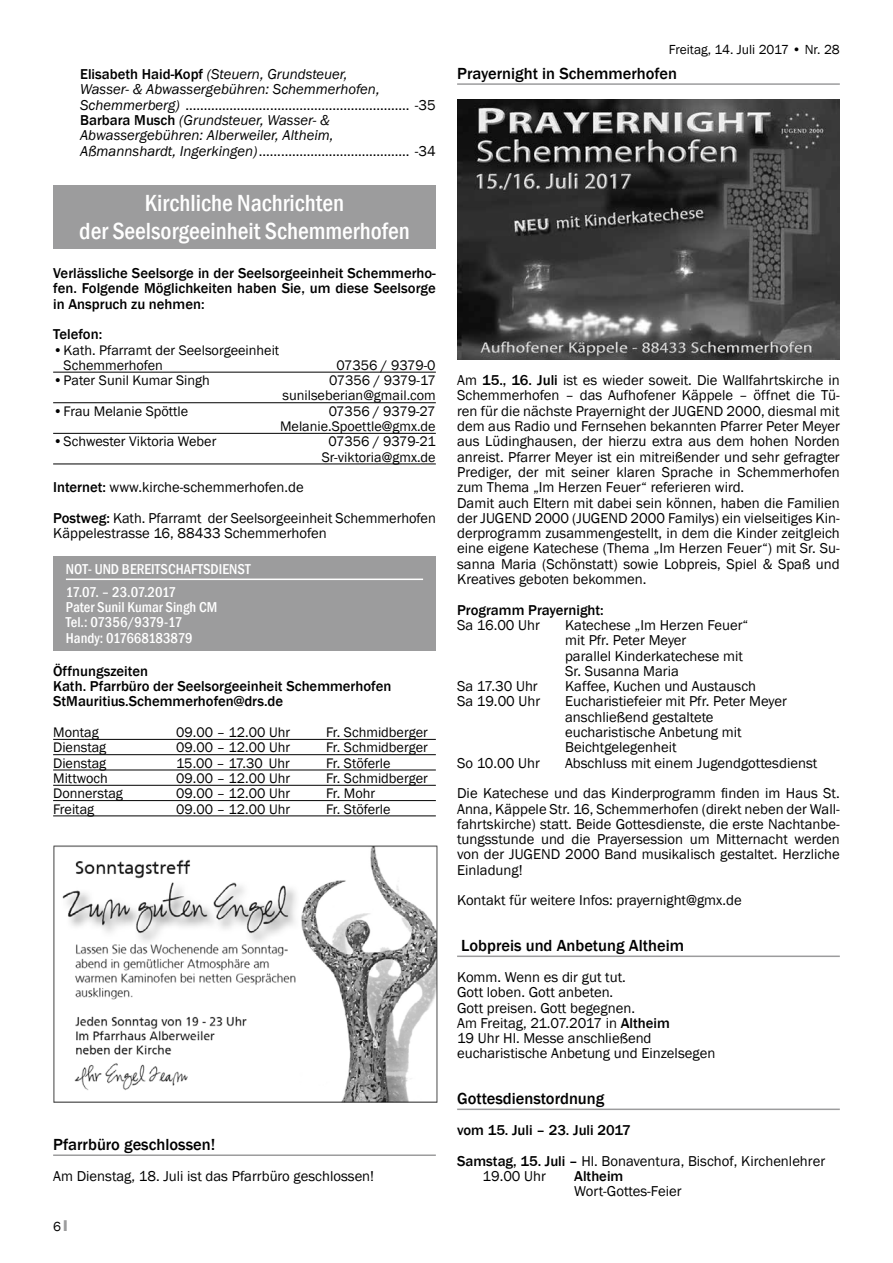
<style>
.page{position:relative;width:893px;height:1263px;background:#fff}
.page>*{position:absolute;margin:0;border:0;box-sizing:border-box;transform-origin:0 0}
.t1{font:500 condensed 24px/28.8px "Franklin Gothic";color:#fff;text-align:center}
.t2{font:500 16.5px "Franklin Gothic";color:#000}
.t3{font:14.7px/15.3px "Franklin Gothic";color:#000}
.t4{font:500 14.7px/15.3px "Franklin Gothic";color:#000}
.t5{font:italic 14.7px/15.3px "Franklin Gothic";color:#000}
.t6{font:500 condensed 14.7px/15.3px "Franklin Gothic";color:#fff}
.t7{font:14.25px/15.3px "Franklin Gothic";color:#000;text-align:right}
.t8{font:13.5px "Franklin Gothic";color:#000}
.s1{font-weight:500;font-style:normal}
.s2{font-style:normal}
.s3{font-weight:500}
.s4{font-family:"Impact";color:#9c9c9d}
.s5{font-weight:400}
</style>
<div class="page">
<hr style="left:457px;top:83px;width:383px;height:2px;background:#9c9c9d">
<hr style="left:457px;top:955px;width:383px;height:2px;background:#9c9c9d">
<hr style="left:457px;top:1108px;width:383px;height:2px;background:#9c9c9d">
<img style="left:457px;top:99px;width:383px;height:260px">
<hr style="left:53px;top:372px;width:383px;height:1px;background:#000">
<hr style="left:53px;top:402px;width:383px;height:1px;background:#000">
<hr style="left:53px;top:433px;width:383px;height:1px;background:#000">
<hr style="left:53px;top:464px;width:383px;height:1px;background:#000">
<hr style="left:53px;top:739px;width:383px;height:1px;background:#000">
<hr style="left:53px;top:754px;width:383px;height:1px;background:#000">
<hr style="left:53px;top:770px;width:383px;height:1px;background:#000">
<hr style="left:53px;top:785px;width:383px;height:1px;background:#000">
<hr style="left:53px;top:800px;width:383px;height:1px;background:#000">
<hr style="left:53px;top:816px;width:383px;height:1px;background:#000">
<hr style="left:53px;top:1154px;width:383px;height:2px;background:#9c9c9d">
<div style="left:53px;top:185px;width:383px;height:64px;background:#9c9c9d"></div>
<div style="left:53px;top:556px;width:383px;height:94px;background:#9c9c9d"></div>
<hr style="left:66px;top:578px;width:357px;height:2px;background:#fff">
<img style="left:53px;top:845px;width:385px;height:258px">
<p class="t5" style="left:80px;top:67px;width:357px"><span class="s1">Elisabeth Haid-Kopf</span> (Steuern, Grundsteuer,<br>Wasser- &amp; Abwassergebühren: Schemmerhofen, Schemmerberg) <span class="s2">............................................................. -35<br></span><span class="s1">Barbara Musch</span> (Grundsteuer, Wasser- &amp; Abwassergebühren: Alberweiler, Altheim,<br>Aßmannshardt, Ingerkingen)<span class="s2">......................................... -34</span></p>
<h1 class="t1" style="left:79px;top:188px;width:332px">Kirchliche Nachrichten<br>der Seelsorgeeinheit Schemmerhofen</h1>
<p class="t4" style="left:53px;top:266px;width:384px;text-align:justify">Verlässliche Seelsorge in der Seelsorgeeinheit Schemmerho&shy;fen. Folgende Möglichkeiten haben Sie, um diese Seelsorge in Anspruch zu nehmen:</p>
<p class="t4" style="left:53px;top:327px;width:51px">Telefon:</p>
<p class="t7" style="left:64px;top:342px;width:217px;text-align:left;text-indent:-11px">•Kath. Pfarramt der Seelsorgeeinheit<br>Schemmerhofen</p>
<p class="t7" style="left:336px;top:358px;width:101px">07356 / 9379-0</p>
<p class="t7" style="left:53px;top:373px;width:158px">•Pater Sunil Kumar Singh</p>
<p class="t7" style="left:282px;top:373px;width:155px">07356 / 9379-17 sunilseberian@gmail.com</p>
<p class="t7" style="left:53px;top:404px;width:137px">•Frau Melanie Spöttle</p>
<p class="t7" style="left:280px;top:404px;width:157px">07356 / 9379-27<br>Melanie.Spoettle@gmx.de</p>
<p class="t7" style="left:53px;top:434px;width:165px">•Schwester Viktoria Weber</p>
<p class="t7" style="left:322px;top:434px;width:115px;text-align:center">07356 / 9379-21<br>Sr-viktoria@gmx.de</p>
<p class="t3" style="left:53px;top:472px;width:384px;line-height:30.6px"><span class="s3">Internet:</span> www.kirche-schemmerhofen.de<br><span class="s3">Postweg:</span> Kath. Pfarramt der Seelsorgeeinheit Schemmerhofen</p>
<p class="t3" style="left:53px;top:526px;width:275px">Käppelestrasse 16, 88433 Schemmerhofen</p>
<p class="t6" style="left:66px;top:558px;width:186px;line-height:22.5px">NOT- UND BEREITSCHAFTSDIENST<br>17.07. – 23.07.2017</p>
<p class="t6" style="left:66px;top:599px;width:153px">Pater Sunil Kumar Singh CM<br>Tel.: 07356/9379-17<br>Handy: 017668183879</p>
<p class="t4" style="left:53px;top:663px;width:340px">Öffnungszeiten<br>Kath. Pfarrbüro der Seelsorgeeinheit Schemmerhofen<br>StMauritius.Schemmerhofen@drs.de</p>
<p class="t7" style="left:53px;top:725px;width:47px">Montag</p>
<p class="t7" style="left:176px;top:725px;width:115px">09.00 – 12.00 Uhr</p>
<p class="t7" style="left:326px;top:725px;width:103px">Fr. Schmidberger</p>
<p class="t7" style="left:53px;top:740px;width:55px">Dienstag</p>
<p class="t7" style="left:176px;top:740px;width:115px">09.00 – 12.00 Uhr</p>
<p class="t7" style="left:326px;top:740px;width:103px">Fr. Schmidberger</p>
<p class="t7" style="left:53px;top:756px;width:55px">Dienstag</p>
<p class="t7" style="left:176px;top:756px;width:115px">15.00 – 17.30 Uhr</p>
<p class="t7" style="left:326px;top:756px;width:66px">Fr. Stöferle</p>
<p class="t7" style="left:53px;top:771px;width:56px">Mittwoch</p>
<p class="t7" style="left:176px;top:771px;width:115px">09.00 – 12.00 Uhr</p>
<p class="t7" style="left:326px;top:771px;width:103px">Fr. Schmidberger</p>
<p class="t7" style="left:53px;top:786px;width:71px">Donnerstag</p>
<p class="t7" style="left:176px;top:786px;width:115px">09.00 – 12.00 Uhr</p>
<p class="t7" style="left:326px;top:786px;width:51px">Fr. Mohr</p>
<p class="t7" style="left:53px;top:801px;width:43px">Freitag</p>
<p class="t7" style="left:176px;top:801px;width:115px">09.00 – 12.00 Uhr</p>
<p class="t7" style="left:326px;top:801px;width:66px">Fr. Stöferle</p>
<p class="t2" style="left:53px;top:1134px;width:164px">Pfarrbüro geschlossen!</p>
<p class="t3" style="left:53px;top:1168px;width:323px">Am Dienstag, 18. Juli ist das Pfarrbüro geschlossen!</p>
<p class="t8" style="left:53px;top:1218px;width:16px">6 <span class="s4">I</span></p>
<p class="t8" style="left:669px;top:41px;width:172px">Freitag, 14. Juli 2017 • Nr. 28</p>
<p class="t2" style="left:457px;top:63px;width:222px">Prayernight in Schemmerhofen</p>
<p class="t3" style="left:457px;top:373px;width:384px">Am <span class="s3">15., 16. Juli</span> ist es wieder soweit. Die Wallfahrtskirche in Schemmerhofen – das Aufhofener Käppele – öffnet die Tü&shy;ren für die nächste Prayernight der JUGEND 2000, diesmal mit dem aus Radio und Fernsehen bekannten Pfarrer Peter Meyer aus Lüdinghausen, der hierzu extra aus dem hohen Norden anreist. Pfarrer Meyer ist ein mitreißender und sehr gefragter Prediger, der mit seiner klaren Sprache in Schemmerhofen zum Thema „Im Herzen Feuer“ referieren wird.<br>Damit auch Eltern mit dabei sein können, haben die Familien der JUGEND 2000 (JUGEND 2000 Familys) ein vielseitiges Kin&shy;derprogramm zusammengestellt, in dem die Kinder zeitgleich eine eigene Katechese (Thema „Im Herzen Feuer“) mit Sr. Su&shy;sanna Maria (Schönstatt) sowie Lobpreis, Spiel &amp; Spaß und Kreatives geboten bekommen.</p>
<p class="t4" style="left:457px;top:602px;width:148px">Programm Prayernight:</p>
<p class="t3" style="left:457px;top:618px;width:84px">Sa 16.00 Uhr</p>
<p class="t3" style="left:565px;top:618px;width:185px">Katechese „Im Herzen Feuer“ mit Pfr. Peter Meyer<br>parallel Kinderkatechese mit<br>Sr. Susanna Maria</p>
<p class="t3" style="left:457px;top:679px;width:82px">Sa 17.30 Uhr</p>
<p class="t3" style="left:565px;top:679px;width:193px">Kaffee, Kuchen und Austausch</p>
<p class="t3" style="left:457px;top:694px;width:85px">Sa 19.00 Uhr</p>
<p class="t3" style="left:565px;top:694px;width:223px">Eucharistiefeier mit Pfr. Peter Meyer anschließend gestaltete eucharistische Anbetung mit<br>Beichtgelegenheit</p>
<p class="t3" style="left:457px;top:755px;width:84px">So 10.00 Uhr</p>
<p class="t3" style="left:457px;top:748px;width:384px;line-height:30.6px;text-indent:108px">Abschluss mit einem Jugendgottesdienst<br>Die Katechese und das Kinderprogramm finden im Haus St.</p>
<p class="t3" style="left:457px;top:801px;width:384px;text-align:justify">Anna, Käppele Str. 16, Schemmerhofen (direkt neben der Wall&shy;fahrtskirche) statt. Beide Gottesdienste, die erste Nachtanbe&shy;tungsstunde und die Prayersession um Mitternacht werden von der JUGEND 2000 Band musikalisch gestaltet. Herzliche Einladung!</p>
<p class="t3" style="left:457px;top:893px;width:286px">Kontakt für weitere Infos: prayernight@gmx.de</p>
<p class="t2" style="left:461px;top:935px;width:224px">Lobpreis und Anbetung Altheim</p>
<p class="t3" style="left:457px;top:970px;width:260px">Komm. Wenn es dir gut tut.<br>Gott loben. Gott anbeten.<br>Gott preisen. Gott begegnen.<br>Am Freitag, 21.07.2017 in <span class="s3">Altheim<br></span>19 Uhr Hl. Messe anschließend eucharistische Anbetung und Einzelsegen</p>
<p class="t2" style="left:457px;top:1088px;width:149px">Gottesdienstordnung</p>
<p class="t4" style="left:457px;top:1115px;width:370px;line-height:30.6px">vom 15. Juli – 23. Juli 2017<br>Samstag, 15. Juli – <span class="s5">Hl. Bonaventura, Bischof, Kirchenlehrer</span></p>
<p class="t3" style="left:483px;top:1168px;width:65px">19.00 Uhr</p>
<p class="t4" style="left:574px;top:1168px;width:51px">Altheim</p>
<p class="t3" style="left:574px;top:1184px;width:109px">Wort-Gottes-Feier</p>
</div>
